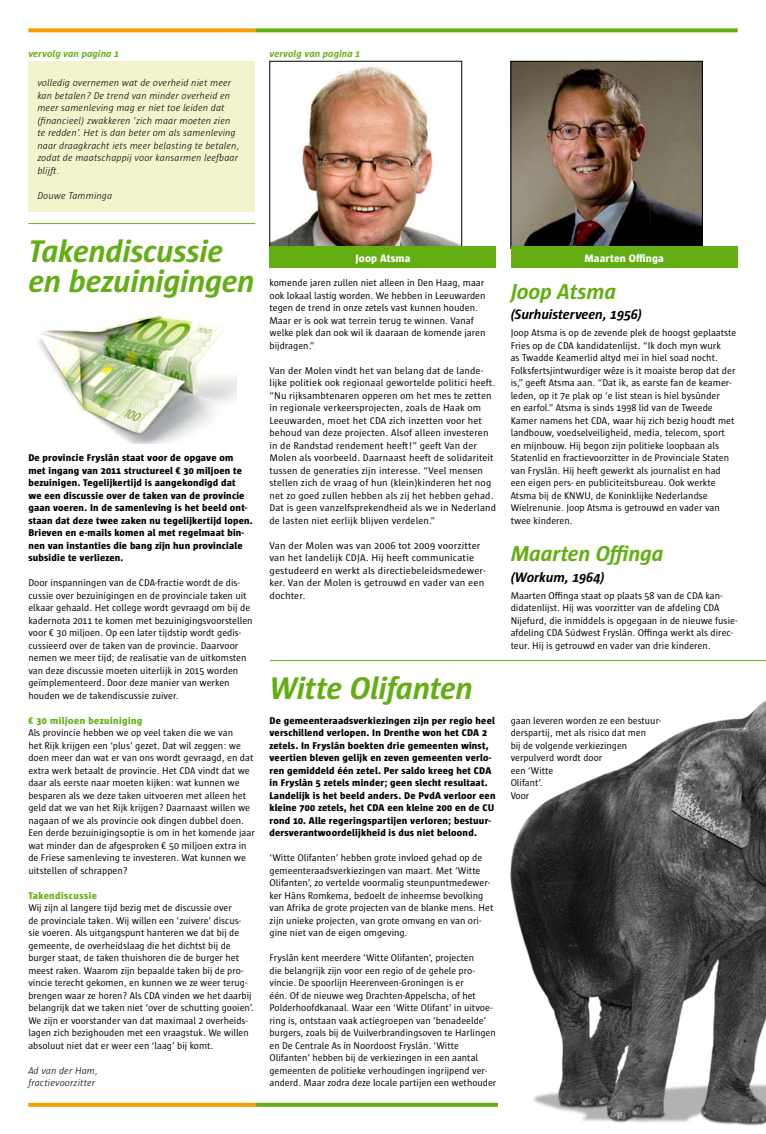
<style>
.page{position:relative;width:766px;height:1134px;background:#fff}
.page>*{position:absolute;margin:0;border:0;box-sizing:border-box;transform-origin:0 0}
.t1{font:italic 700 32px/30.4px "Sun";letter-spacing:-.01em;color:#63af13}
.t2{font:italic 700 22px "Sun";letter-spacing:-.005em;color:#63af13}
.t3{font:italic 700 14px "Sun";letter-spacing:-.01em;color:#000}
.t4{font:800 11px "Sun";letter-spacing:.01em;color:#fff}
.t5{font:10px/12.5px "Sun";color:#000}
.t6{font:800 10px/12.5px "Sun";letter-spacing:.02em;color:#000}
.t7{font:italic 300 10px/12.5px "Sun";letter-spacing:.01em;color:#000}
.t8{font:10px/12.5px "Sun";color:#000;scale:1.04 1}
.t9{font:800 10px "Sun";letter-spacing:.04em;color:#63af13}
.t10{font:italic 700 10px "Sun";letter-spacing:.01em;color:#63af13}
</style>
<div class="page">
<svg style="left:28px;top:28px;width:227px;height:4px"></svg>
<svg style="left:255px;top:28px;width:482px;height:4px;background:#70b527"></svg>
<hr style="left:28px;top:223px;width:227px;height:1px;background:#63af13">
<svg style="left:28px;top:1103px;width:227px;height:4px"></svg>
<svg style="left:255px;top:1103px;width:243px;height:4px"></svg>
<div style="left:28px;top:61px;width:227px;height:150px;background:#f4f4cc"></div>
<img style="left:271px;top:66px;width:189px;height:179px">
<img style="left:512px;top:63px;width:188px;height:183px">
<div style="left:510px;top:61px;width:192px;height:188px;border:1px solid #000"></div>
<hr style="left:270px;top:660px;width:495px;height:1px;background:#63af13">
<div style="left:269px;top:246px;width:227px;height:22px;background:#63af13"></div>
<div style="left:510px;top:246px;width:227px;height:22px;background:#63af13"></div>
<img style="left:510px;top:701px;width:255px;height:425px">
<img style="left:38px;top:315px;width:198px;height:129px">
<p class="t10" style="left:28px;top:48px;width:92px">vervolg van pagina 1</p>
<p class="t7" style="left:37px;top:76px;width:204px">volledig overnemen wat de overheid niet meer kan betalen? De trend van minder overheid en meer samenleving mag er niet toe leiden dat (financieel) zwakkeren ‘zich maar moeten zien te redden’. Het is dan beter om als samenleving naar draagkracht iets meer belasting te betalen, zodat de maatschappij voor kansarmen leefbaar blijft.</p>
<p class="t7" style="left:37px;top:189px;width:76px">Douwe Tamminga</p>
<h1 class="t1" style="left:28px;top:235px;width:228px">Takendiscussie en bezuinigingen</h1>
<p class="t6" style="left:28px;top:451px;width:226px">De provincie Fryslân staat voor de opgave om met ingang van 2011 structureel € 30 miljoen te bezuinigen. Tegelijkertijd is aangekondigd dat<br>we een discussie over de taken van de provincie gaan voeren. In de samenleving is het beeld ont&shy;staan dat deze twee zaken nu tegelijkertijd lopen.<br>Brieven en e-mails komen al met regelmaat bin&shy;nen van instanties die bang zijn hun provinciale subsidie te verliezen.</p>
<p class="t5" style="left:28px;top:576px;width:226px">Door inspanningen van de CDA-fractie wordt de dis&shy;cussie over bezuinigingen en de provinciale taken uit elkaar gehaald. Het college wordt gevraagd om bij de kadernota 2011 te komen met bezuinigingsvoorstellen voor € 30 miljoen. Op een later tijdstip wordt gedis&shy;cussieerd over de taken van de provincie. Daarvoor nemen we meer tijd; de realisatie van de uitkomsten van deze discussie moeten uiterlijk in 2015 worden geïmplementeerd. Door deze manier van werken houden we de takendiscussie zuiver.</p>
<p class="t9" style="left:28px;top:715px;width:115px">€ 30 miljoen bezuiniging</p>
<p class="t5" style="left:28px;top:726px;width:228px">Als provincie hebben we op veel taken die we van<br>het Rijk krijgen een ‘plus’ gezet. Dat wil zeggen: we doen meer dan wat er van ons wordt gevraagd, en dat extra werk betaalt de provincie. Het CDA vindt dat we daar als eerste naar moeten kijken: wat kunnen we besparen als we deze taken uitvoeren met alleen het geld dat we van het Rijk krijgen? Daarnaast willen we nagaan of we als provincie ook dingen dubbel doen.<br>Een derde bezuinigingsoptie is om in het komende jaar wat minder dan de afgesproken € 50 miljoen extra in de Friese samenleving te investeren. Wat kunnen we uitstellen of schrappen?</p>
<p class="t9" style="left:28px;top:890px;width:70px">Takendiscussie</p>
<p class="t5" style="left:28px;top:901px;width:227px">Wij zijn al langere tijd bezig met de discussie over<br>de provinciale taken. Wij willen een ‘zuivere’ discus&shy;sie voeren. Als uitgangspunt hanteren we dat bij de gemeente, de overheidslaag die het dichtst bij de burger staat, de taken thuishoren die de burger het meest raken. Waarom zijn bepaalde taken bij de pro&shy;vincie terecht gekomen, en kunnen we ze weer terug&shy;brengen waar ze horen? Als CDA vinden we het daarbij belangrijk dat we taken niet ‘over de schutting gooien’.<br>We zijn er voorstander van dat maximaal 2 overheids&shy;lagen zich bezighouden met een vraagstuk. We willen absoluut niet dat er weer een ‘laag’ bij komt.</p>
<p class="t7" style="left:28px;top:1064px;width:71px">Ad van der Ham, fractievoorzitter</p>
<p class="t10" style="left:269px;top:48px;width:92px">vervolg van pagina 1</p>
<p class="t4" style="left:355px;top:252px;width:57px">Joop Atsma</p>
<p class="t4" style="left:584px;top:252px;width:81px">Maarten Offinga</p>
<p class="t5" style="left:269px;top:276px;width:217px">komende jaren zullen niet alleen in Den Haag, maar ook lokaal lastig worden. We hebben in Leeuwarden tegen de trend in onze zetels vast kunnen houden.<br>Maar er is ook wat terrein terug te winnen. Vanaf welke plek dan ook wil ik daaraan de komende jaren bijdragen.”</p>
<p class="t5" style="left:269px;top:364px;width:228px">Van der Molen vindt het van belang dat de lande&shy;lijke politiek ook regionaal gewortelde politici heeft. “Nu rijksambtenaren opperen om het mes te zetten in regionale verkeersprojecten, zoals de Haak om Leeuwarden, moet het CDA zich inzetten voor het behoud van deze projecten. Alsof alleen investeren in de Randstad rendement heeft!” geeft Van der Molen als voorbeeld. Daarnaast heeft de solidariteit tussen de generaties zijn interesse. “Veel mensen stellen zich de vraag of hun (klein)kinderen het nog net zo goed zullen hebben als zij het hebben gehad.<br>Dat is geen vanzelfsprekendheid als we in Nederland de lasten niet eerlijk blijven verdelen.”</p>
<p class="t8" style="left:269px;top:539px;width:209px">Van der Molen was van 2006 tot 2009 voorzitter van het landelijk CDJA. Hij heeft communicatie gestudeerd en werkt als directiebeleidsmedewer&shy;ker. Van der Molen is getrouwd en vader van een dochter.</p>
<h1 class="t1" style="left:269px;top:673px;width:205px">Witte Olifanten</h1>
<p class="t6" style="left:269px;top:714px;width:227px">De gemeenteraadsverkiezingen zijn per regio heel verschillend verlopen. In Drenthe won het CDA 2 zetels. In Fryslân boekten drie gemeenten winst, veertien bleven gelijk en zeven gemeenten verlo&shy;ren gemiddeld één zetel. Per saldo kreeg het CDA in Fryslân 5 zetels minder; geen slecht resultaat.<br>Landelijk is het beeld anders. De PvdA verloor een kleine 700 zetels, het CDA een kleine 200 en de CU rond 10. Alle regeringspartijen verloren; bestuur&shy;dersverantwoordelijkheid is dus niet beloond.</p>
<p class="t5" style="left:269px;top:851px;width:225px">‘Witte Olifanten’ hebben grote invloed gehad op de gemeenteraadsverkiezingen van maart. Met ‘Witte Olifanten’, zo vertelde voormalig steunpuntmedewer&shy;ker Hâns Romkema, bedoelt de inheemse bevolking van Afrika de grote projecten van de blanke mens. Het zijn unieke projecten, van grote omvang en van ori&shy;gine niet van de eigen omgeving.</p>
<p class="t5" style="left:269px;top:951px;width:228px">Fryslân kent meerdere ‘Witte Olifanten’, projecten<br>die belangrijk zijn voor een regio of de gehele pro&shy;vincie. De spoorlijn Heerenveen-Groningen is er<br>één. Of de nieuwe weg Drachten-Appelscha, of het Polderhoofdkanaal. Waar een ‘Witte Olifant’ in uitvoe&shy;ring is, ontstaan vaak actiegroepen van ‘benadeelde’ burgers, zoals bij de Vuilverbrandingsoven te Harlingen en De Centrale As in Noordoost Fryslân. ‘Witte Olifanten’ hebben bij de verkiezingen in een aantal gemeenten de politieke verhoudingen ingrijpend ver&shy;anderd. Maar zodra deze locale partijen een wethouder</p>
<h2 class="t2" style="left:510px;top:279px;width:107px">Joop Atsma</h2>
<h3 class="t3" style="left:510px;top:307px;width:133px">(Surhuisterveen, 1956)</h3>
<p class="t5" style="left:510px;top:326px;width:227px">Joop Atsma is op de zevende plek de hoogst geplaatste Fries op de CDA kandidatenlijst. “Ik doch myn wurk<br>as Twadde Keamerlid altyd mei in hiel soad nocht.<br>Folksfertsjintwurdiger wêze is it moaiste berop dat der is,” geeft Atsma aan. “Dat ik, as earste fan de keamer&shy;leden, op it 7e plak op ‘e list stean is hiel bysûnder<br>en earfol.” Atsma is sinds 1998 lid van de Tweede Kamer namens het CDA, waar hij zich bezig houdt met landbouw, voedselveiligheid, media, telecom, sport en mijnbouw. Hij begon zijn politieke loopbaan als Statenlid en fractievoorzitter in de Provinciale Staten van Fryslân. Hij heeft gewerkt als journalist en had een eigen pers- en publiciteitsbureau. Ook werkte Atsma bij de KNWU, de Koninklijke Nederlandse Wielrenunie. Joop Atsma is getrouwd en vader van twee kinderen.</p>
<h2 class="t2" style="left:510px;top:542px;width:154px">Maarten Offinga</h2>
<h3 class="t3" style="left:510px;top:570px;width:95px">(Workum, 1964)</h3>
<p class="t5" style="left:510px;top:589px;width:228px">Maarten Offinga staat op plaats 58 van de CDA kan&shy;didatenlijst. Hij was voorzitter van de afdeling CDA Nijefurd, die inmiddels is opgegaan in de nieuwe fusie&shy;afdeling CDA Súdwest Fryslân. Offinga werkt als direc&shy;teur. Hij is getrouwd en vader van drie kinderen.</p>
<p class="t5" style="left:510px;top:714px;width:152px">gaan leveren worden ze een bestuur&shy;derspartij, met als risico dat men<br>bij de volgende verkiezingen verpulverd wordt door<br>een ‘Witte<br>Olifant’.<br>Voor</p>
</div>
